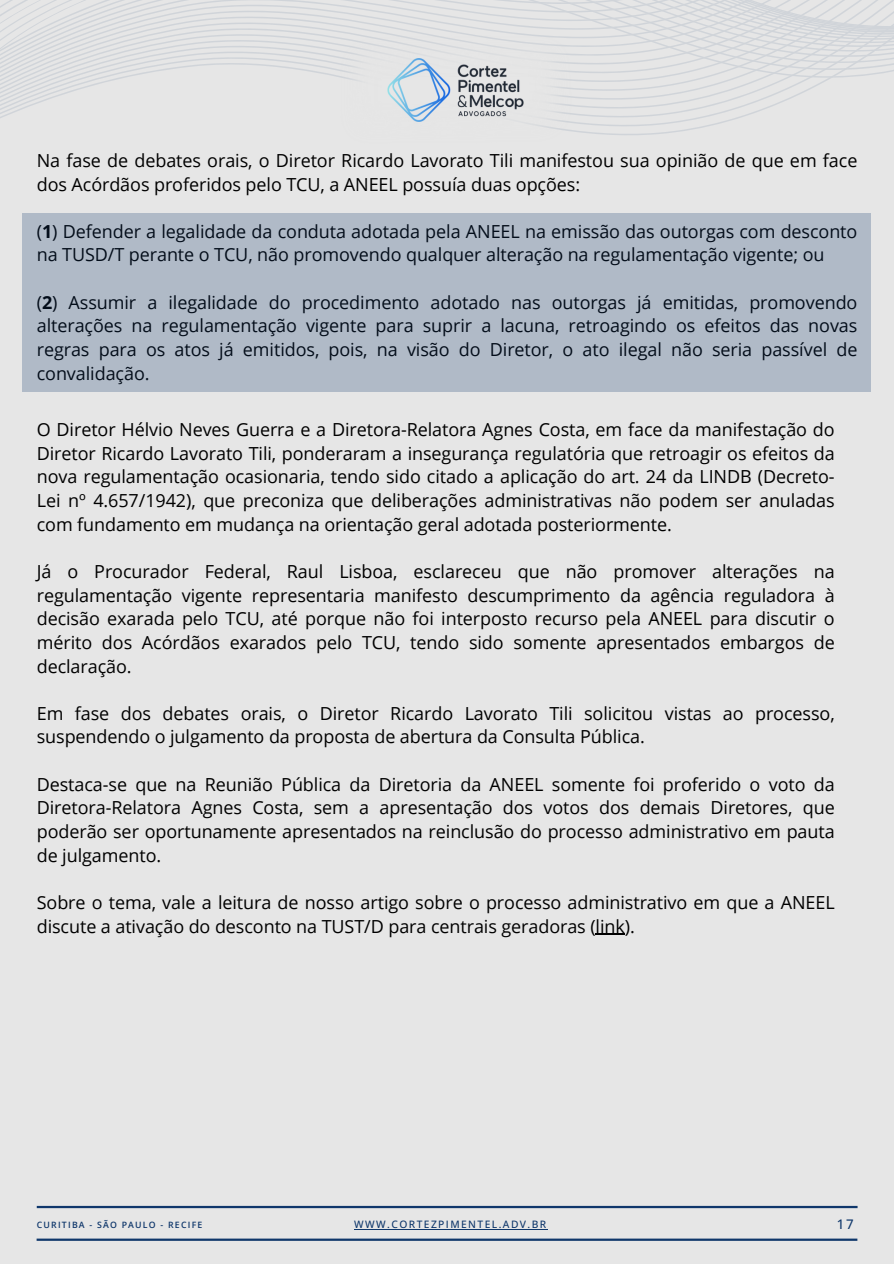
<style>
.page{position:relative;width:894px;height:1264px;background:#fff}
.page>*{position:absolute;margin:0;border:0;box-sizing:border-box;transform-origin:0 0}
.t1{font:18px/23.7px "Open Sans";letter-spacing:-.005em;color:#000;text-align:justify}
.t2{font:500 13.2px "Open Sans";color:#0f376b}
.t3{font:500 10.2px "Open Sans";letter-spacing:.14em;color:#0f376b}
.t4{font:600 8.7px "Open Sans";letter-spacing:.14em;color:#0f376b}
.s1{font-weight:700}
</style>
<div class="page">
<div style="left:0;top:0;width:893px;height:1263px;background:#e6e6e6"></div>
<hr style="left:37px;top:1205px;width:820px;height:3px;background:#0f376b">
<hr style="left:37px;top:1238px;width:820px;height:2px;background:#0f376b">
<svg style="left:0;top:103px;width:779px;height:9px"></svg>
<svg style="left:0;top:94px;width:800px;height:9px"></svg>
<svg style="left:0;top:85px;width:818px;height:9px"></svg>
<svg style="left:0;top:76px;width:856px;height:9px"></svg>
<svg style="left:0;top:0;width:893px;height:76px"></svg>
<img style="left:333px;top:29px;width:245px;height:103px">
<img style="left:387px;top:58px;width:136px;height:63px">
<hr style="left:354px;top:1228px;width:193px;height:1px;background:#0f376b">
<svg style="left:595px;top:933px;width:29px;height:1px"></svg>
<div style="left:22px;top:213px;width:849px;height:179px;background:#b0bac7"></div>
<h1 class="t1" style="left:37px;top:148px;width:822px">Na fase de debates orais, o Diretor Ricardo Lavorato Tili manifestou sua opinião de que em face dos Acórdãos proferidos pelo TCU, a ANEEL possuía duas opções:</h1>
<p class="t1" style="left:37px;top:219px;width:822px">(<span class="s1">1</span>) Defender a legalidade da conduta adotada pela ANEEL na emissão das outorgas com desconto na TUSD/T perante o TCU, não promovendo qualquer alteração na regulamentação vigente; ou</p>
<h2 class="t1" style="left:37px;top:290px;width:822px">(<span class="s1">2</span>) Assumir a ilegalidade do procedimento adotado nas outorgas já emitidas, promovendo alterações na regulamentação vigente para suprir a lacuna, retroagindo os efeitos das novas regras para os atos já emitidos, pois, na visão do Diretor, o ato ilegal não seria passível de convalidação.</h2>
<h1 class="t1" style="left:37px;top:417px;width:799px">O Diretor Hélvio Neves Guerra e a Diretora-Relatora Agnes Costa, em face da manifestação do Diretor Ricardo Lavorato Tili, ponderaram a insegurança regulatória que retroagir os efeitos da nova regulamentação ocasionaria, tendo sido citado a aplicação do art. 24 da LINDB (Decreto-Lei nº 4.657/1942), que preconiza que deliberações administrativas não podem ser anuladas com fundamento em mudança na orientação geral adotada posteriormente.</h1>
<h1 class="t1" style="left:37px;top:559px;width:799px">Já o Procurador Federal, Raul Lisboa, esclareceu que não promover alterações na regulamentação vigente representaria manifesto descumprimento da agência reguladora à decisão exarada pelo TCU, até porque não foi interposto recurso pela ANEEL para discutir o mérito dos Acórdãos exarados pelo TCU, tendo sido somente apresentados embargos de declaração.</h1>
<h1 class="t1" style="left:37px;top:701px;width:799px">Em fase dos debates orais, o Diretor Ricardo Lavorato Tili solicitou vistas ao processo, suspendendo o julgamento da proposta de abertura da Consulta Pública.</h1>
<h1 class="t1" style="left:37px;top:772px;width:799px">Destaca-se que na Reunião Pública da Diretoria da ANEEL somente foi proferido o voto da Diretora-Relatora Agnes Costa, sem a apresentação dos votos dos demais Diretores, que poderão ser oportunamente apresentados na reinclusão do processo administrativo em pauta de julgamento.</h1>
<h1 class="t1" style="left:37px;top:890px;width:799px">Sobre o tema, vale a leitura de nosso artigo sobre o processo administrativo em que a ANEEL discute a ativação do desconto na TUST/D para centrais geradoras (link).</h1>
<p class="t4" style="left:37px;top:1218px;width:167px">CURITIBA - SÃO PAULO - RECIFE</p>
<h1 class="t3" style="left:354px;top:1217px;width:193px">WWW.CORTEZPIMENTEL.ADV.BR</h1>
<h1 class="t2" style="left:836px;top:1214px;width:18px">17</h1>
</div>
